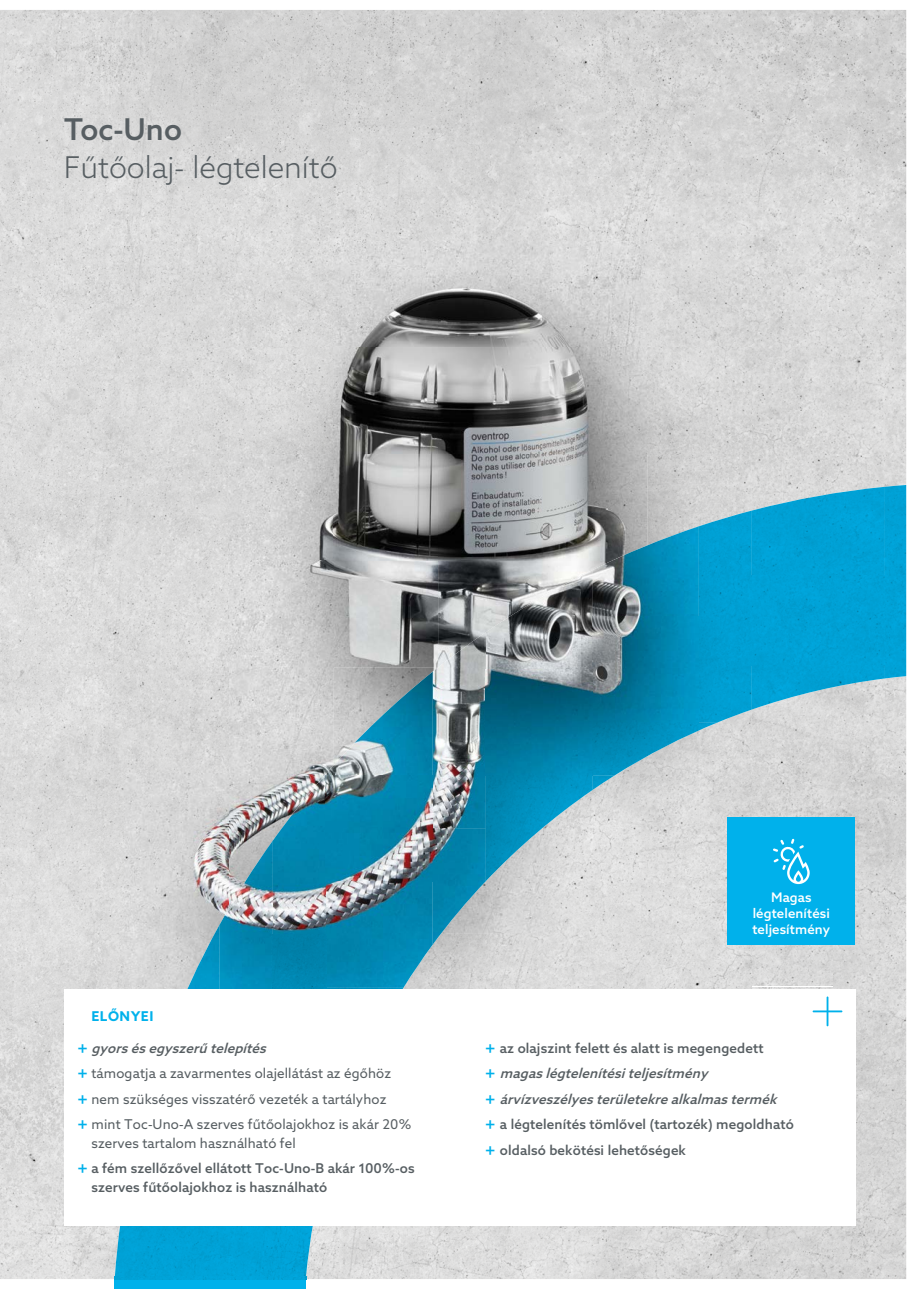
<style>
.page{position:relative;width:919px;height:1289px;background:#fff}
.page>*{position:absolute;margin:0;border:0;box-sizing:border-box;transform-origin:0 0}
.t1{font:300 30px "Azo Sans 2";color:#575e62}
.t2{font:500 30px "Azo Sans 2";color:#575e62}
.t3{font:500 13.5px/25.5px "Azo Sans 2";letter-spacing:.01em;color:#575e62}
.t4{font:13.5px/25.3px "Azo Sans 2";letter-spacing:.01em;color:#575e62}
.t5{font:700 13.5px "Azo Sans 2";letter-spacing:.035em;color:#00b1eb}
.t6{font:500 13.2px/16px "Azo Sans 2";letter-spacing:.01em;color:#fff;text-align:center}
.s1{font-weight:500;font-size:17.25px;color:#00b1eb}
.s2{font-weight:500;font-style:italic}
.s3{font-weight:400}
.s4{font-size:17.25px;color:#00b1eb}
.s5{font-style:italic}
</style>
<div class="page">
<img style="left:0;top:10px;width:906px;height:1268px">
<div style="left:884px;top:485px;width:22px;height:193px;background:#00a1d6"></div>
<img style="left:115px;top:1225px;width:211px;height:51px">
<div style="left:115px;top:1278px;width:191px;height:10px;background:#00b1eb"></div>
<img style="left:115px;top:1277px;width:191px;height:1px">
<img style="left:115px;top:1276px;width:191px;height:1px">
<img style="left:64px;top:200px;width:102px;height:105px">
<img style="left:166px;top:200px;width:411px;height:42px">
<img style="left:577px;top:200px;width:205px;height:52px">
<img style="left:782px;top:200px;width:102px;height:287px">
<img style="left:751px;top:252px;width:31px;height:235px">
<img style="left:64px;top:305px;width:60px;height:684px">
<img style="left:751px;top:709px;width:82px;height:108px">
<img style="left:833px;top:709px;width:51px;height:331px">
<img style="left:751px;top:944px;width:81px;height:41px">
<img style="left:751px;top:987px;width:82px;height:2px">
<img style="left:751px;top:487px;width:133px;height:222px">
<img style="left:124px;top:242px;width:627px;height:212px">
<img style="left:124px;top:454px;width:523px;height:107px">
<img style="left:647px;top:454px;width:104px;height:72px">
<img style="left:124px;top:561px;width:418px;height:106px">
<img style="left:542px;top:561px;width:50px;height:9px">
<img style="left:124px;top:667px;width:209px;height:106px">
<img style="left:333px;top:667px;width:99px;height:4px">
<img style="left:699px;top:722px;width:52px;height:267px">
<img style="left:595px;top:775px;width:104px;height:214px">
<img style="left:124px;top:773px;width:148px;height:107px">
<img style="left:543px;top:790px;width:52px;height:199px">
<img style="left:486px;top:881px;width:57px;height:52px">
<img style="left:124px;top:880px;width:95px;height:106px">
<img style="left:404px;top:933px;width:139px;height:56px">
<img style="left:124px;top:986px;width:42px;height:3px">
<img style="left:592px;top:526px;width:106px;height:196px">
<img style="left:698px;top:510px;width:53px;height:212px">
<img style="left:485px;top:570px;width:107px;height:311px">
<img style="left:432px;top:632px;width:54px;height:312px">
<img style="left:326px;top:671px;width:106px;height:316px">
<img style="left:272px;top:773px;width:54px;height:216px">
<img style="left:592px;top:722px;width:126px;height:53px">
<img style="left:592px;top:775px;width:23px;height:15px">
<img style="left:219px;top:840px;width:54px;height:149px">
<img style="left:166px;top:924px;width:54px;height:65px">
<img style="left:326px;top:987px;width:78px;height:2px">
<div style="left:64px;top:989px;width:791px;height:236px;background:#fff"></div>
<svg style="left:812px;top:996px;width:30px;height:30px"></svg>
<div style="left:727px;top:817px;width:128px;height:127px;background:#00b1eb"></div>
<svg style="left:773px;top:838px;width:36px;height:46px"></svg>
<h1 class="t2" style="left:64px;top:111px;width:119px">Toc-Uno</h1>
<h1 class="t1" style="left:64px;top:149px;width:275px">Fűtőolaj- légtelenítő</h1>
<p class="t5" style="left:91px;top:1008px;width:63px">ELŐNYEI</p>
<p class="t4" style="left:77px;top:1035px;width:335px"><span class="s1">+</span> <span class="s2">gyorsésegyszerű telepítés<br></span><span class="s1">+</span> támogatja a zavarmentes olajellátást az égőhöz<br><span class="s1">+</span> nem szükséges visszatérő vezeték a tartályhoz<br><span class="s1">+</span> mint Toc-Uno-A szerves fűtőolajokhoz is akár 20%</p>
<p class="t3" style="left:77px;top:1130px;width:338px;text-indent:14px"><span class="s3">szerves tartalom használható fel<br></span><span class="s4">+</span> a fém szellőzővel ellátott Toc-Uno-B akár 100%-os</p>
<p class="t3" style="left:91px;top:1174px;width:237px">szerves fűtőolajokhoz is használható</p>
<p class="t6" style="left:752px;top:889px;width:79px">Magas légtelenítési teljesítmény</p>
<p class="t3" style="left:485px;top:1035px;width:310px"><span class="s4">+</span> az olajszint felett és alatt is megengedett<br><span class="s4">+</span> <span class="s5">magaslégtelenítésiteljesítmény<br></span><span class="s4">+</span> <span class="s5">árvízveszélyesterületekre alkalmastermék </span><span class="s4">+</span> a légtelenítés tömlővel (tartozék) megoldható <span class="s4">+</span> oldalsó bekötési lehetőségek</p>
</div>
